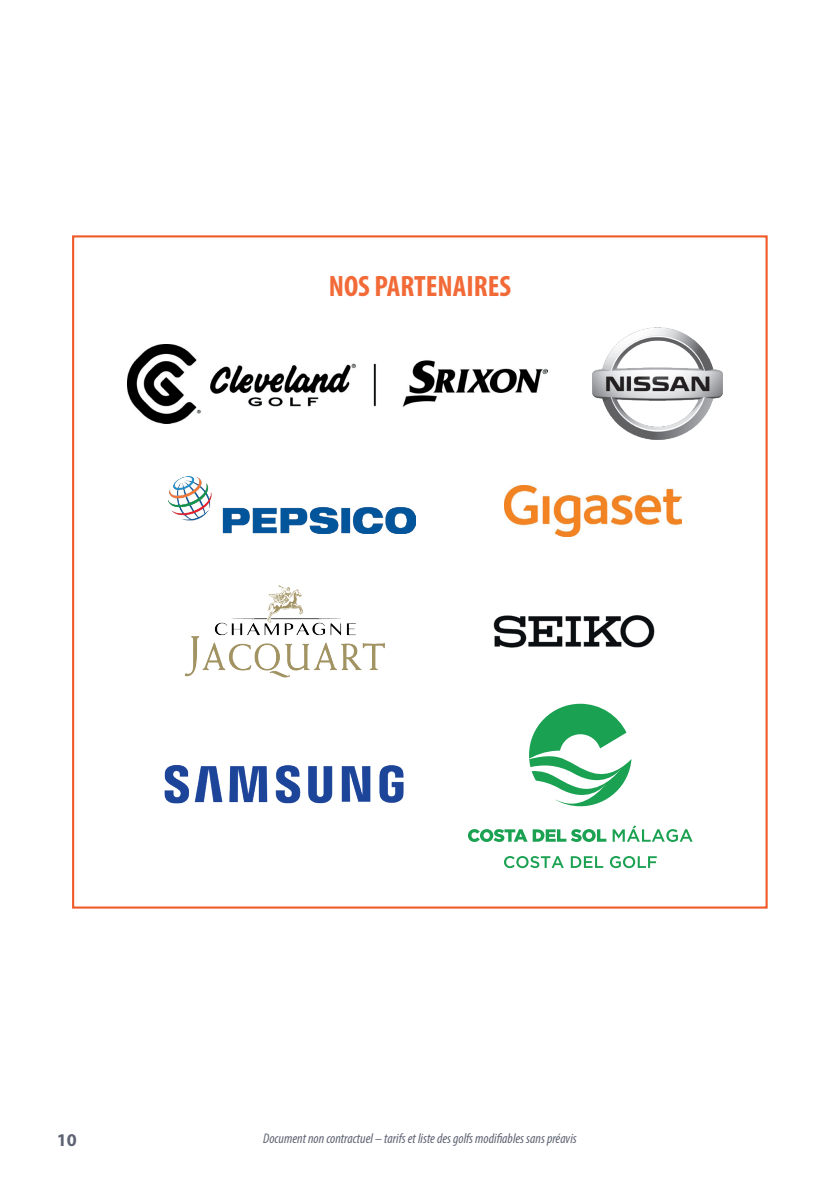
<style>
.page{position:relative;width:840px;height:1191px;background:#fff}
.page>*{position:absolute;margin:0;border:0;box-sizing:border-box;transform-origin:0 0}
.t1{font:700 condensed 29.6px "Myriad Pro";color:#f26a37}
.t2{font:700 18px "Myriad Pro";color:#5e6473}
.t3{font:italic condensed 14px "Myriad Pro";color:#5e6473}
</style>
<div class="page">
<img style="left:128px;top:344px;width:419px;height:79px">
<img style="left:168px;top:477px;width:247px;height:56px">
<img style="left:504px;top:485px;width:177px;height:51px">
<img style="left:184px;top:585px;width:200px;height:92px">
<img style="left:493px;top:615px;width:162px;height:33px">
<img style="left:164px;top:765px;width:240px;height:39px">
<img style="left:592px;top:327px;width:131px;height:113px">
<svg style="left:467px;top:829px;width:139px;height:13px"></svg>
<svg style="left:612px;top:825px;width:80px;height:17px"></svg>
<svg style="left:529px;top:704px;width:102px;height:103px"></svg>
<svg style="left:504px;top:856px;width:59px;height:12px"></svg>
<svg style="left:570px;top:856px;width:33px;height:12px"></svg>
<svg style="left:609px;top:856px;width:47px;height:12px"></svg>
<h1 class="t1" style="left:328px;top:268px;width:184px">NOS PARTENAIRES</h1>
<p class="t2" style="left:57px;top:1128px;width:21px">10</p>
<p class="t3" style="left:263px;top:1129px;width:315px">Document non contractuel – tarifs et liste des golfs modifiables sans préavis</p>
</div>
